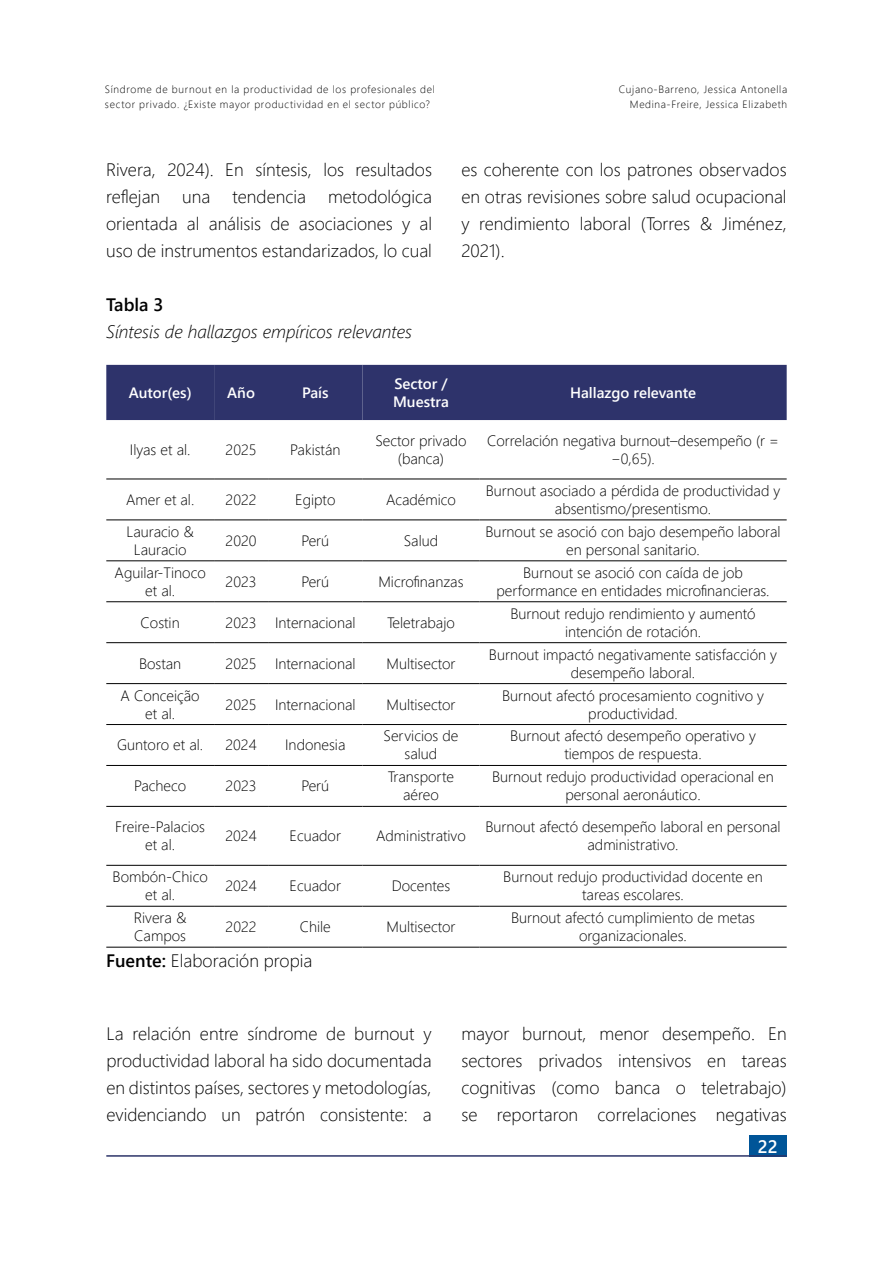
<style>
.page{position:relative;width:893px;height:1263px;background:#fff}
.page>*{position:absolute;margin:0;border:0;box-sizing:border-box;transform-origin:0 0}
.t1{font:300 18px/27px "Segoe UI";color:#000;text-align:justify}
.t2{font:italic 300 18px "Segoe UI";color:#000}
.t3{font:600 18px "Segoe UI";color:#000}
.t4{font:600 18px "Segoe UI";color:#fff}
.t5{font:300 15px/18px "Segoe UI";color:#000;text-align:center}
.t6{font:600 15px/18px "Segoe UI";color:#fff}
.t7{font:300 10.5px/15px "Segoe UI";letter-spacing:.06em;color:#000}
.s1{font-weight:600}
</style>
<div class="page">
<div style="left:749px;top:1135px;width:38px;height:22px;background:#005598"></div>
<hr style="left:106px;top:1155px;width:681px;height:2px;background:#2d3468">
<div style="left:106px;top:365px;width:681px;height:55px;background:#2e336b"></div>
<hr style="left:106px;top:478px;width:108px;height:1px;background:#000">
<hr style="left:214px;top:478px;width:54px;height:1px;background:#000">
<hr style="left:268px;top:478px;width:95px;height:1px;background:#000">
<hr style="left:363px;top:478px;width:116px;height:1px;background:#000">
<hr style="left:479px;top:478px;width:308px;height:1px;background:#000">
<hr style="left:106px;top:519px;width:108px;height:1px;background:#000">
<hr style="left:214px;top:519px;width:54px;height:1px;background:#000">
<hr style="left:268px;top:519px;width:95px;height:1px;background:#000">
<hr style="left:363px;top:519px;width:116px;height:1px;background:#000">
<hr style="left:479px;top:519px;width:308px;height:1px;background:#000">
<hr style="left:106px;top:560px;width:108px;height:1px;background:#000">
<hr style="left:214px;top:560px;width:54px;height:1px;background:#000">
<hr style="left:268px;top:560px;width:95px;height:1px;background:#000">
<hr style="left:363px;top:560px;width:116px;height:1px;background:#000">
<hr style="left:479px;top:560px;width:308px;height:1px;background:#000">
<hr style="left:106px;top:601px;width:108px;height:1px;background:#000">
<hr style="left:214px;top:601px;width:54px;height:1px;background:#000">
<hr style="left:268px;top:601px;width:95px;height:1px;background:#000">
<hr style="left:363px;top:601px;width:116px;height:1px;background:#000">
<hr style="left:479px;top:601px;width:308px;height:1px;background:#000">
<hr style="left:106px;top:642px;width:108px;height:1px;background:#000">
<hr style="left:214px;top:642px;width:54px;height:1px;background:#000">
<hr style="left:268px;top:642px;width:95px;height:1px;background:#000">
<hr style="left:363px;top:642px;width:116px;height:1px;background:#000">
<hr style="left:479px;top:642px;width:308px;height:1px;background:#000">
<hr style="left:106px;top:683px;width:108px;height:1px;background:#000">
<hr style="left:214px;top:683px;width:54px;height:1px;background:#000">
<hr style="left:268px;top:683px;width:95px;height:1px;background:#000">
<hr style="left:363px;top:683px;width:116px;height:1px;background:#000">
<hr style="left:479px;top:683px;width:308px;height:1px;background:#000">
<hr style="left:106px;top:724px;width:108px;height:1px;background:#000">
<hr style="left:214px;top:724px;width:54px;height:1px;background:#000">
<hr style="left:268px;top:724px;width:95px;height:1px;background:#000">
<hr style="left:363px;top:724px;width:116px;height:1px;background:#000">
<hr style="left:479px;top:724px;width:308px;height:1px;background:#000">
<hr style="left:106px;top:765px;width:108px;height:1px;background:#000">
<hr style="left:214px;top:765px;width:54px;height:1px;background:#000">
<hr style="left:268px;top:765px;width:95px;height:1px;background:#000">
<hr style="left:363px;top:765px;width:116px;height:1px;background:#000">
<hr style="left:479px;top:765px;width:308px;height:1px;background:#000">
<hr style="left:106px;top:806px;width:108px;height:1px;background:#000">
<hr style="left:214px;top:806px;width:54px;height:1px;background:#000">
<hr style="left:268px;top:806px;width:95px;height:1px;background:#000">
<hr style="left:363px;top:806px;width:116px;height:1px;background:#000">
<hr style="left:479px;top:806px;width:308px;height:1px;background:#000">
<hr style="left:106px;top:865px;width:108px;height:1px;background:#000">
<hr style="left:214px;top:865px;width:54px;height:1px;background:#000">
<hr style="left:268px;top:865px;width:95px;height:1px;background:#000">
<hr style="left:363px;top:865px;width:116px;height:1px;background:#000">
<hr style="left:479px;top:865px;width:308px;height:1px;background:#000">
<hr style="left:106px;top:906px;width:108px;height:1px;background:#000">
<hr style="left:214px;top:906px;width:54px;height:1px;background:#000">
<hr style="left:268px;top:906px;width:95px;height:1px;background:#000">
<hr style="left:363px;top:906px;width:116px;height:1px;background:#000">
<hr style="left:479px;top:906px;width:308px;height:1px;background:#000">
<hr style="left:106px;top:947px;width:108px;height:1px;background:#000">
<hr style="left:214px;top:947px;width:54px;height:1px;background:#000">
<hr style="left:268px;top:947px;width:95px;height:1px;background:#000">
<hr style="left:363px;top:947px;width:116px;height:1px;background:#000">
<hr style="left:479px;top:947px;width:308px;height:1px;background:#000">
<p class="t7" style="left:105px;top:81px;width:332px">Síndrome de burnout en la productividad de los profesionales del sector privado. ¿Existe mayor productividad en el sector público?</p>
<p class="t7" style="left:619px;top:80px;width:170px;text-align:right">Cujano-Barreno, Jessica Antonella<br>Medina-Freire, Jessica Elizabeth</p>
<p class="t1" style="left:106px;top:154px;width:327px">Rivera, 2024). En síntesis, los resultados reflejan una tendencia metodológica orientada al análisis de asociaciones y al uso de instrumentos estandarizados, lo cual</p>
<p class="t1" style="left:461px;top:154px;width:327px">es coherente con los patrones observados en otras revisiones sobre salud ocupacional y rendimiento laboral (Torres &amp; Jiménez, 2021).</p>
<p class="t3" style="left:106px;top:287px;width:59px">Tabla 3</p>
<p class="t2" style="left:106px;top:314px;width:308px">Síntesis de hallazgos empíricos relevantes</p>
<p class="t6" style="left:129px;top:382px;width:65px">Autor(es)</p>
<p class="t6" style="left:227px;top:382px;width:29px">Año</p>
<p class="t6" style="left:302px;top:382px;width:28px">País</p>
<p class="t6" style="left:393px;top:373px;width:57px">Sector /<br>Muestra</p>
<p class="t6" style="left:570px;top:382px;width:128px">Hallazgo relevante</p>
<p class="t5" style="left:130px;top:439px;width:62px">Ilyas et al.</p>
<p class="t5" style="left:226px;top:439px;width:32px">2025</p>
<p class="t5" style="left:290px;top:439px;width:52px">Pakistán</p>
<p class="t5" style="left:375px;top:430px;width:93px">Sector privado (banca)</p>
<p class="t5" style="left:487px;top:430px;width:293px">Correlación negativa burnout–desempeño (r = −0,65).</p>
<p class="t5" style="left:126px;top:489px;width:70px">Amer et al.</p>
<p class="t5" style="left:226px;top:489px;width:32px">2022</p>
<p class="t5" style="left:295px;top:489px;width:42px">Egipto</p>
<p class="t5" style="left:386px;top:489px;width:71px">Académico</p>
<p class="t5" style="left:486px;top:480px;width:296px">Burnout asociado a pérdida de productividad y absentismo/presentismo.</p>
<p class="t5" style="left:127px;top:521px;width:69px">Lauracio &amp;<br>Lauracio</p>
<p class="t5" style="left:226px;top:530px;width:32px">2020</p>
<p class="t5" style="left:301px;top:530px;width:29px">Perú</p>
<p class="t5" style="left:404px;top:530px;width:36px">Salud</p>
<p class="t5" style="left:485px;top:521px;width:297px">Burnout se asoció con bajo desempeño laboral en personal sanitario.</p>
<p class="t5" style="left:115px;top:562px;width:93px">Aguilar-Tinoco et al.</p>
<p class="t5" style="left:226px;top:571px;width:32px">2023</p>
<p class="t5" style="left:301px;top:571px;width:29px">Perú</p>
<p class="t5" style="left:378px;top:571px;width:87px">Microfinanzas</p>
<p class="t5" style="left:496px;top:562px;width:275px">Burnout se asoció con caída de job performance en entidades microfinancieras.</p>
<p class="t5" style="left:141px;top:612px;width:41px">Costin</p>
<p class="t5" style="left:226px;top:612px;width:131px">2023 Internacional</p>
<p class="t5" style="left:387px;top:612px;width:69px">Teletrabajo</p>
<p class="t5" style="left:510px;top:603px;width:247px">Burnout redujo rendimiento y aumentó intención de rotación.</p>
<p class="t5" style="left:139px;top:653px;width:44px">Bostan</p>
<p class="t5" style="left:226px;top:653px;width:131px">2025 Internacional</p>
<p class="t5" style="left:386px;top:653px;width:70px">Multisector</p>
<p class="t5" style="left:489px;top:644px;width:290px">Burnout impactó negativamente satisfacción y desempeño laboral.</p>
<p class="t5" style="left:121px;top:685px;width:81px">A Conceição et al.</p>
<p class="t5" style="left:226px;top:694px;width:131px">2025 Internacional</p>
<p class="t5" style="left:386px;top:694px;width:70px">Multisector</p>
<p class="t5" style="left:502px;top:685px;width:264px">Burnout afectó procesamiento cognitivo y productividad.</p>
<p class="t5" style="left:117px;top:735px;width:88px">Guntoro et al.</p>
<p class="t5" style="left:225px;top:735px;width:33px">2024</p>
<p class="t5" style="left:285px;top:735px;width:62px">Indonesia</p>
<p class="t5" style="left:384px;top:726px;width:76px">Servicios de salud</p>
<p class="t5" style="left:510px;top:726px;width:247px">Burnout afectó desempeño operativo y tiempos de respuesta.</p>
<p class="t5" style="left:134px;top:776px;width:54px">Pacheco</p>
<p class="t5" style="left:226px;top:776px;width:32px">2023</p>
<p class="t5" style="left:301px;top:776px;width:29px">Perú</p>
<p class="t5" style="left:388px;top:767px;width:68px">Transporte aéreo</p>
<p class="t5" style="left:492px;top:767px;width:283px">Burnout redujo productividad operacional en personal aeronáutico.</p>
<p class="t5" style="left:115px;top:816px;width:91px">Freire-Palacios et al.</p>
<p class="t5" style="left:225px;top:825px;width:33px">2024</p>
<p class="t5" style="left:290px;top:825px;width:53px">Ecuador</p>
<p class="t5" style="left:376px;top:825px;width:91px">Administrativo</p>
<p class="t5" style="left:485px;top:816px;width:297px">Burnout afectó desempeño laboral en personal administrativo.</p>
<p class="t5" style="left:113px;top:866px;width:97px">Bombón-Chico et al.</p>
<p class="t5" style="left:225px;top:875px;width:33px">2024</p>
<p class="t5" style="left:290px;top:875px;width:53px">Ecuador</p>
<p class="t5" style="left:392px;top:875px;width:60px">Docentes</p>
<p class="t5" style="left:503px;top:866px;width:261px">Burnout redujo productividad docente en tareas escolares.</p>
<p class="t5" style="left:134px;top:907px;width:54px;text-align:left">Rivera &amp;<br>Campos</p>
<p class="t5" style="left:226px;top:916px;width:32px">2022</p>
<p class="t5" style="left:300px;top:916px;width:33px">Chile</p>
<p class="t5" style="left:386px;top:916px;width:70px">Multisector</p>
<p class="t5" style="left:511px;top:907px;width:246px">Burnout afectó cumplimiento de metas organizacionales.</p>
<p class="t1" style="left:106px;top:945px;width:208px"><span class="s1">Fuente:</span> Elaboración propia</p>
<p class="t1" style="left:107px;top:1018px;width:327px">La relación entre síndrome de burnout y productividad laboral ha sido documentada en distintos países, sectores y metodologías, evidenciando un patrón consistente: a</p>
<p class="t1" style="left:461px;top:1018px;width:327px">mayor burnout, menor desempeño. En sectores privados intensivos en tareas cognitivas (como banca o teletrabajo) se reportaron correlaciones negativas</p>
<p class="t4" style="left:758px;top:1129px;width:21px">22</p>
</div>
